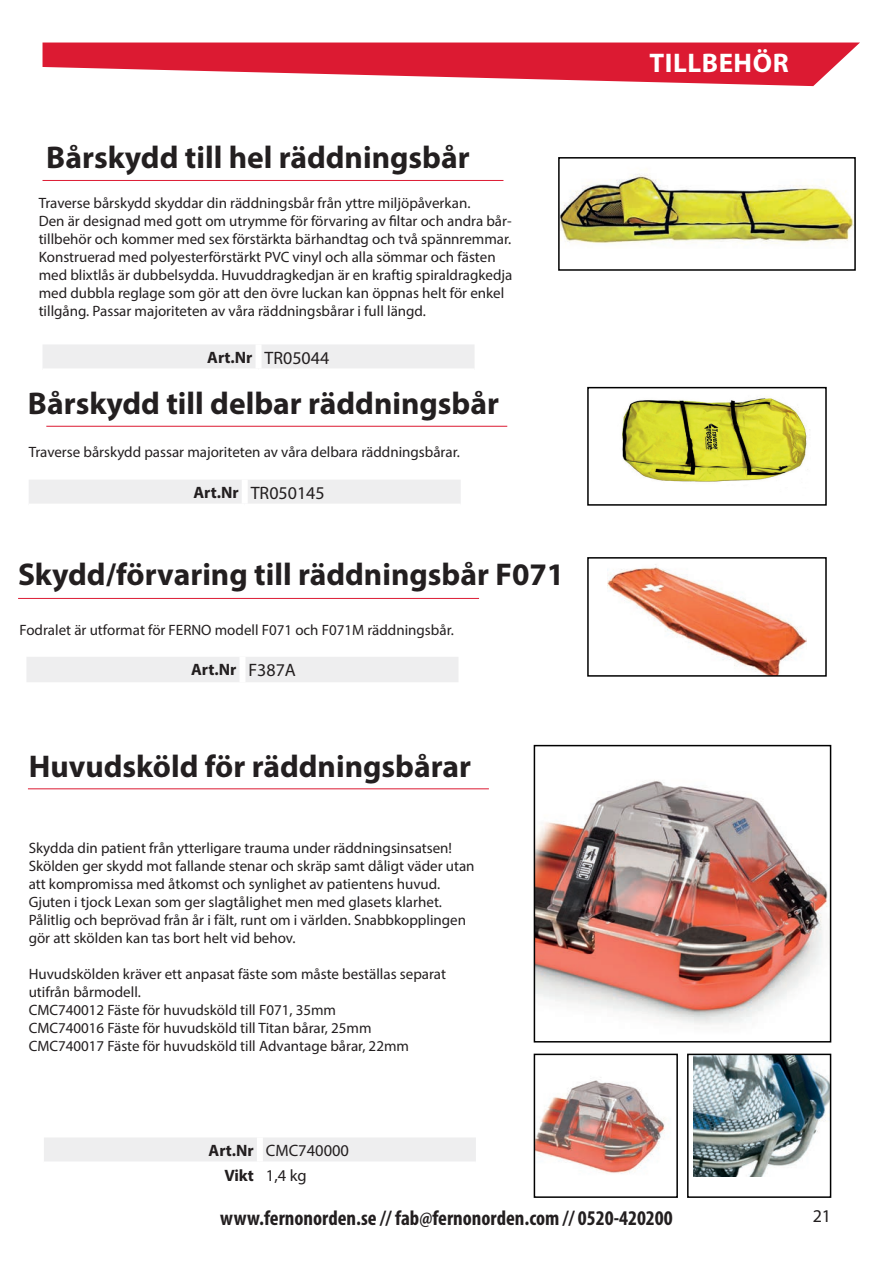
<style>
.page{position:relative;width:893px;height:1263px;background:#fff}
.page>*{position:absolute;margin:0;border:0;box-sizing:border-box;transform-origin:0 0}
.t1{font:700 31.5px "Myriad Pro";color:#231f20}
.t2{font:700 27px "Myriad Pro";letter-spacing:.02em;color:#fff}
.t3{font:700 condensed 21px "Myriad Pro";color:#231f20}
.t4{font:18px "Myriad Pro";color:#231f20}
.t5{font:16.5px/25.5px "Myriad Pro";color:#231f20}
.t6{font:700 16.5px "Myriad Pro";color:#231f20}
.t7{font:15px/18px "Myriad Pro";color:#231f20}
.s1{font-weight:700;font-size:16.5px}
.s2{font-weight:400;font-size:18px}
.s3{font-weight:700}
</style>
<div class="page">
<svg style="left:43px;top:43px;width:817px;height:43px"></svg>
<hr style="left:28px;top:788px;width:461px;height:1px;background:#dc1a32">
<div style="left:44px;top:1138px;width:432px;height:23px;background:#eeeeef"></div>
<div style="left:257px;top:1137px;width:6px;height:24px;background:#fff"></div>
<hr style="left:43px;top:180px;width:460px;height:1px;background:#dc1a32">
<hr style="left:18px;top:598px;width:461px;height:1px;background:#dc1a32">
<div style="left:43px;top:345px;width:431px;height:23px;background:#eeeeef"></div>
<div style="left:256px;top:344px;width:6px;height:24px;background:#fff"></div>
<img style="left:561px;top:174px;width:292px;height:70px">
<div style="left:558px;top:157px;width:298px;height:114px;border:2px solid #000"></div>
<img style="left:622px;top:398px;width:188px;height:84px">
<div style="left:587px;top:387px;width:240px;height:119px;border:2px solid #000"></div>
<div style="left:29px;top:480px;width:432px;height:24px;background:#eeeeef"></div>
<div style="left:242px;top:480px;width:6px;height:24px;background:#fff"></div>
<hr style="left:46px;top:426px;width:461px;height:1px;background:#dc1a32">
<div style="left:27px;top:657px;width:431px;height:25px;background:#eeeeef"></div>
<div style="left:239px;top:657px;width:6px;height:25px;background:#fff"></div>
<img style="left:607px;top:564px;width:199px;height:110px">
<div style="left:587px;top:557px;width:240px;height:120px;border:2px solid #000"></div>
<img style="left:537px;top:780px;width:291px;height:245px">
<div style="left:534px;top:745px;width:297px;height:297px;border:2px solid #000"></div>
<img style="left:693px;top:1057px;width:135px;height:119px">
<div style="left:687px;top:1054px;width:144px;height:144px;border:2px solid #000"></div>
<img style="left:537px;top:1077px;width:128px;height:97px">
<div style="left:534px;top:1054px;width:144px;height:144px;border:2px solid #000"></div>
<h1 class="t1" style="left:46px;top:137px;width:425px">Bårskydd till hel räddningsbår</h1>
<p class="t7" style="left:39px;top:194px;width:475px">Traverse bårskydd skyddar din räddningsbår från yttre miljöpåverkan.<br>Den är designad med gott om utrymme för förvaring av filtar och andra bår&shy;tillbehör och kommer med sex förstärkta bärhandtag och två spännremmar.<br>Konstruerad med polyesterförstärkt PVC vinyl och alla sömmar och fästen med blixtlås är dubbelsydda. Huvuddragkedjan är en kraftig spiraldragkedja med dubbla reglage som gör att den övre luckan kan öppnas helt för enkel tillgång. Passar majoriteten av våra räddningsbårar i full längd.</p>
<p class="t4" style="left:207px;top:347px;width:124px"><span class="s1">Art.Nr</span> TR05044</p>
<h1 class="t1" style="left:28px;top:383px;width:473px">Bårskydd till delbar räddningsbår</h1>
<p class="t7" style="left:29px;top:442px;width:433px">Traverse bårskydd passar majoriteten av våra delbara räddningsbårar.</p>
<p class="t4" style="left:193px;top:482px;width:133px"><span class="s1">Art.Nr</span> TR050145</p>
<h1 class="t1" style="left:18px;top:554px;width:548px">Skydd/förvaring till räddningsbår F071</h1>
<p class="t7" style="left:20px;top:621px;width:436px">Fodralet är utformat för FERNO modell F071 och F071M räddningsbår.</p>
<p class="t6" style="left:191px;top:659px;width:106px">Art.Nr <span class="s2">F387A</span></p>
<h1 class="t1" style="left:29px;top:746px;width:444px">Huvudsköld för räddningsbårar</h1>
<p class="t7" style="left:29px;top:838px;width:447px">Skydda din patient från ytterligare trauma under räddningsinsatsen!<br>Skölden ger skydd mot fallande stenar och skräp samt dåligt väder utan att kompromissa med åtkomst och synlighet av patientens huvud.<br>Gjuten i tjock Lexan som ger slagtålighet men med glasets klarhet.<br>Pålitlig och beprövad från år i fält, runt om i världen. Snabbkopplingen gör att skölden kan tas bort helt vid behov.</p>
<p class="t7" style="left:29px;top:964px;width:419px">Huvudskölden kräver ett anpasat fäste som måste beställas separat utifrån bårmodell.<br>CMC740012 Fäste för huvudsköld till F071, 35mm<br>CMC740016 Fäste för huvudsköld till Titan bårar, 25mm CMC740017 Fäste för huvudsköld till Advantage bårar, 22mm</p>
<p class="t5" style="left:224px;top:1137px;width:126px;text-indent:-16px"><span class="s3">Art.Nr</span> CMC740000<br><span class="s3">Vikt</span> 1,4 kg</p>
<h2 class="t2" style="left:650px;top:46px;width:141px">TILLBEHÖR</h2>
<h3 class="t3" style="left:220px;top:1204px;width:454px">www.fernonorden.se // fab@fernonorden.com // 0520-420200</h3>
<p class="t4" style="left:813px;top:1205px;width:20px">21</p>
</div>
